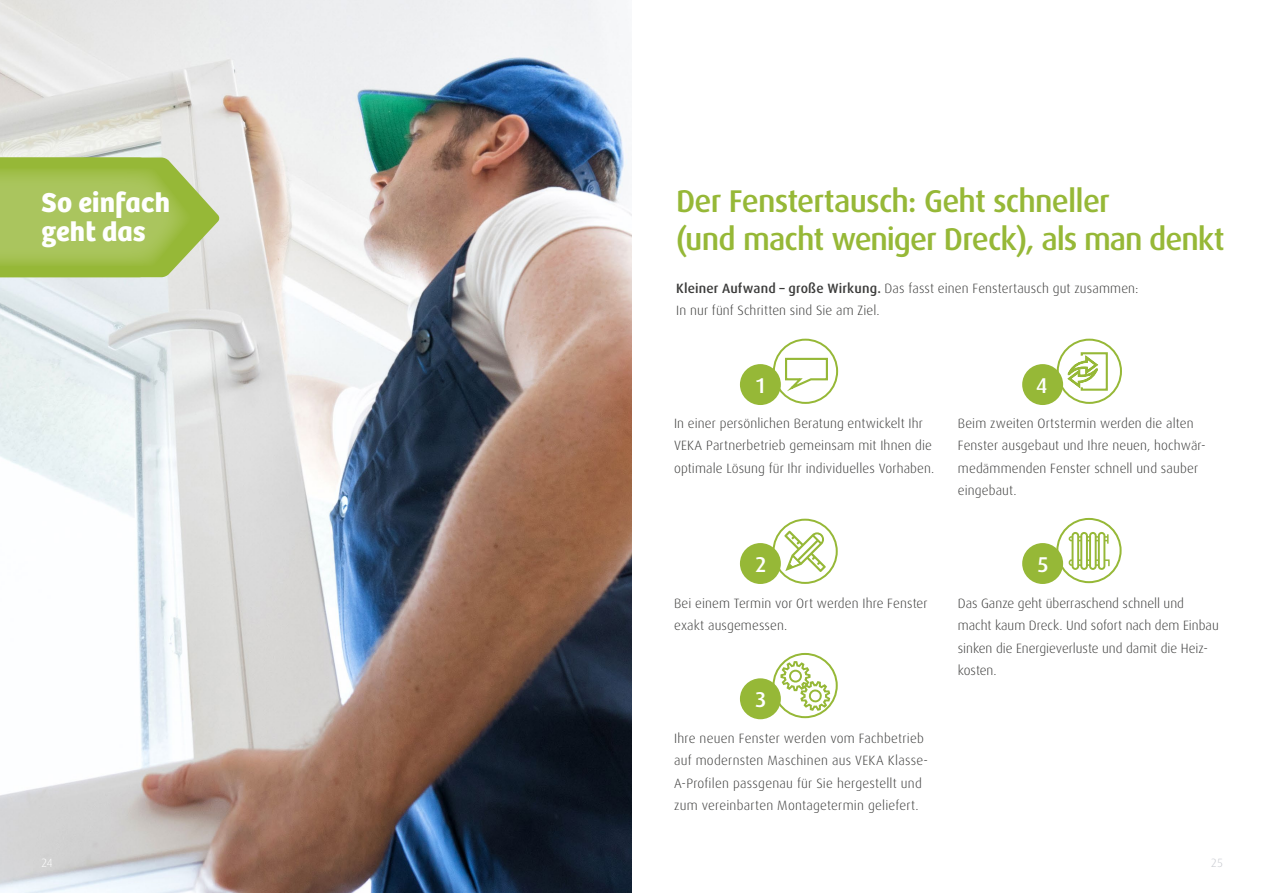
<style>
.page{position:relative;width:1263px;height:893px;background:#fff}
.page>*{position:absolute;margin:0;border:0;box-sizing:border-box;transform-origin:0 0}
.t1{font:500 31.5px/37.5px "Dax Pro";letter-spacing:-.025em;color:#96b837}
.t2{font:700 28.35px/29.1px "Bree";letter-spacing:.005em;color:#fff}
.t3{font:500 21.45px "Dax Pro";color:#fff}
.t4{font:300 13.5px/22.5px "Dax Pro";letter-spacing:.01em;color:#3c3c3b}
.t5{font:300 12px "Dax Pro";color:#c7c9cf}
.t6{font:300 12px "Dax Pro";color:#fff}
.s1{font-weight:500}
</style>
<div class="page">
<img style="left:0;top:0;width:631px;height:893px">
<svg style="left:0;top:158px;width:220px;height:119px;background:#aac460"></svg>
<svg style="left:773px;top:339px;width:65px;height:65px"></svg>
<svg style="left:772px;top:519px;width:66px;height:65px"></svg>
<svg style="left:772px;top:653px;width:66px;height:65px"></svg>
<svg style="left:1057px;top:339px;width:65px;height:65px"></svg>
<svg style="left:1056px;top:518px;width:65px;height:65px"></svg>
<div style="left:1099px;top:533px;width:5px;height:36px;background:#fff;border-radius:3px"></div>
<div style="left:1098px;top:532px;width:7px;height:38px;border:2px solid #96b837;border-radius:3px"></div>
<div style="left:1090px;top:533px;width:6px;height:36px;background:#fff;border-radius:3px"></div>
<div style="left:1089px;top:532px;width:8px;height:38px;border:2px solid #96b837;border-radius:3px"></div>
<div style="left:1081px;top:533px;width:6px;height:36px;background:#fff;border-radius:3px"></div>
<div style="left:1080px;top:532px;width:8px;height:38px;border:2px solid #96b837;border-radius:3px"></div>
<div style="left:1072px;top:533px;width:6px;height:36px;background:#fff;border-radius:3px"></div>
<div style="left:1071px;top:532px;width:8px;height:38px;border:2px solid #96b837;border-radius:3px"></div>
<div style="left:740px;top:364px;width:41px;height:41px;background:#96b837;border-radius:50%"></div>
<div style="left:740px;top:543px;width:41px;height:41px;background:#96b837;border-radius:50%"></div>
<div style="left:740px;top:678px;width:41px;height:41px;background:#96b837;border-radius:50%"></div>
<div style="left:1022px;top:364px;width:41px;height:41px;background:#96b837;border-radius:50%"></div>
<div style="left:1022px;top:543px;width:41px;height:41px;background:#96b837;border-radius:50%"></div>
<h2 class="t2" style="left:41px;top:185px;width:130px">So einfach geht das</h2>
<h1 class="t1" style="left:676px;top:183px;width:550px">Der Fenstertausch: Geht schneller<br>(und macht weniger Dreck), als man denkt</h1>
<p class="t4" style="left:676px;top:277px;width:464px"><span class="s1">Kleiner Aufwand – große Wirkung.</span> Das fasst einen Fenstertausch gut zusammen:<br>In nur fünf Schritten sind Sie am Ziel.</p>
<p class="t6" style="left:42px;top:855px;width:13px">24</p>
<h3 class="t3" style="left:756px;top:372px;width:10px">1</h3>
<p class="t4" style="left:674px;top:412px;width:262px">In einer persönlichen Beratung entwickelt Ihr<br>VEKA Partnerbetrieb gemeinsam mit Ihnen die optimale Lösung für Ihr individuelles Vorhaben.</p>
<h3 class="t3" style="left:755px;top:550px;width:12px">2</h3>
<p class="t4" style="left:674px;top:592px;width:255px">Bei einem Termin vor Ort werden Ihre Fenster exakt ausgemessen.</p>
<h3 class="t3" style="left:755px;top:686px;width:12px">3</h3>
<p class="t4" style="left:674px;top:727px;width:256px">Ihre neuen Fenster werden vom Fachbetrieb auf modernsten Maschinen aus VEKA Klasse-A-Profilen passgenau für Sie hergestellt und zum vereinbarten Montagetermin geliefert.</p>
<h3 class="t3" style="left:1036px;top:372px;width:13px">4</h3>
<p class="t4" style="left:958px;top:412px;width:249px">Beim zweiten Ortstermin werden die alten Fenster ausgebaut und Ihre neuen, hochwär&shy;medämmenden Fenster schnell und sauber eingebaut.</p>
<h3 class="t3" style="left:1038px;top:550px;width:12px">5</h3>
<p class="t4" style="left:958px;top:592px;width:262px">Das Ganze geht überraschend schnell und macht kaum Dreck. Und sofort nach dem Einbau sinken die Energieverluste und damit die Heiz&shy;kosten.</p>
<p class="t5" style="left:1211px;top:855px;width:13px">25</p>
</div>
